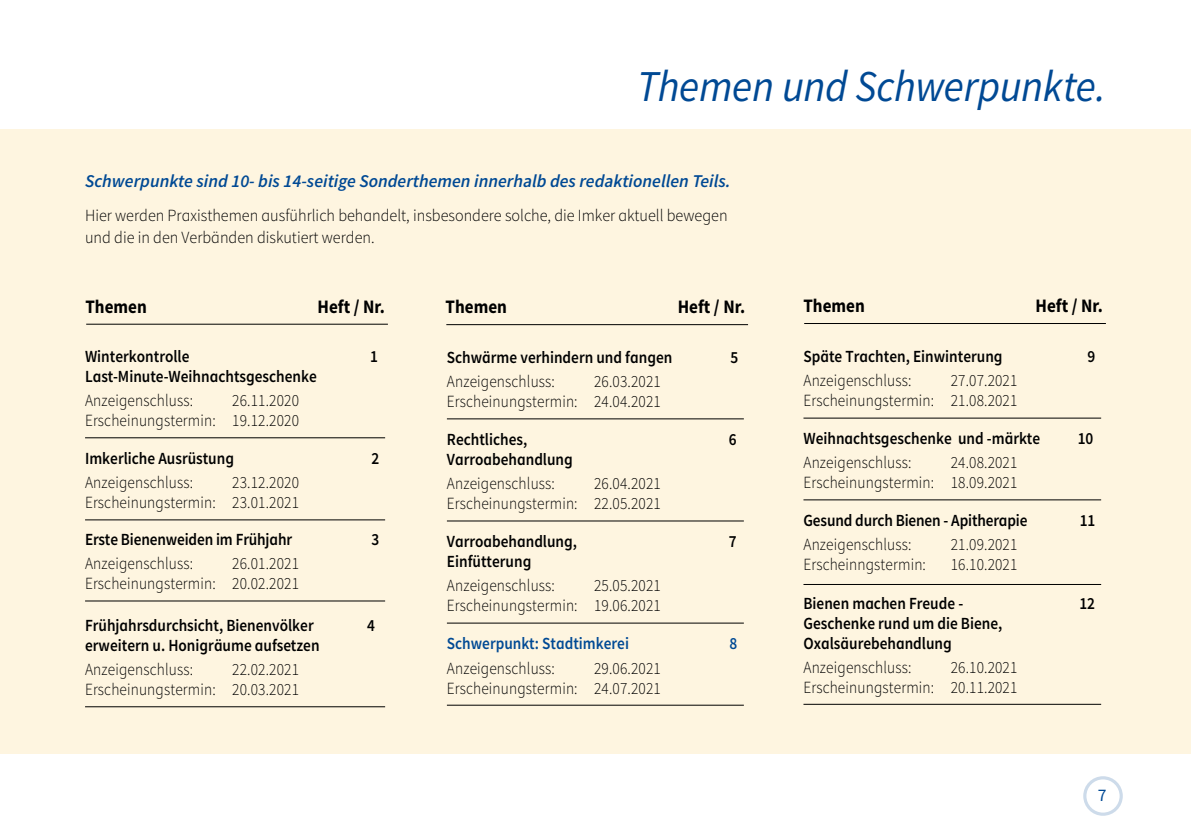
<style>
.page{position:relative;width:1191px;height:840px;background:#fff}
.page>*{position:absolute;margin:0;border:0;box-sizing:border-box;transform-origin:0 0}
.t1{font:italic 44px "MS Source Sans Pro";letter-spacing:-.01em;color:#004994;scale:.95 1}
.t2{font:700 19px "MS Source Sans Pro";color:#000;scale:.9 1}
.t3{font:18px "MS Source Sans Pro Sem Bd Ita";color:#004994}
.t4{font:17.6px "MS Source Sans Pro";color:#004994}
.t5{font:300 17px/20px "MS Source Sans Pro";letter-spacing:.01em;color:#000;text-align:right;scale:.9 1}
.t6{font:600 17px/20px "MS Source Sans Pro";color:#000;scale:.9 1}
.t7{font:300 17px/22px "MS Source Sans Pro";letter-spacing:.01em;color:#000;scale:.95 1}
.t8{font:600 17px "MS Source Sans Pro";color:#004994;scale:.9 1}
</style>
<div class="page">
<div style="left:0;top:129px;width:1191px;height:624px;background:#fef5e0"></div>
<div style="left:1083px;top:775px;width:39px;height:40px;border:3px solid #004994;border-radius:50%"></div>
<hr style="left:803px;top:417px;width:298px;height:1px;background:#000">
<hr style="left:803px;top:499px;width:298px;height:1px;background:#000">
<hr style="left:803px;top:583px;width:298px;height:1px;background:#000">
<hr style="left:803px;top:703px;width:298px;height:1px;background:#000">
<hr style="left:85px;top:437px;width:300px;height:1px;background:#000">
<hr style="left:85px;top:519px;width:300px;height:1px;background:#000">
<hr style="left:85px;top:600px;width:300px;height:1px;background:#000">
<hr style="left:85px;top:706px;width:300px;height:1px;background:#000">
<hr style="left:447px;top:418px;width:297px;height:1px;background:#000">
<hr style="left:447px;top:520px;width:297px;height:1px;background:#000">
<hr style="left:447px;top:622px;width:297px;height:1px;background:#000">
<hr style="left:447px;top:704px;width:297px;height:1px;background:#000">
<hr style="left:86px;top:323px;width:302px;height:1px;background:#000">
<hr style="left:446px;top:324px;width:302px;height:1px;background:#000">
<hr style="left:804px;top:323px;width:302px;height:1px;background:#000">
<h1 class="t1" style="left:637px;top:59px;width:495px">Themen und Schwerpunkte.</h1>
<p class="t3" style="left:85px;top:170px;width:647px">Schwerpunkte sind 10- bis 14-seitige Sonderthemen innerhalb des redaktionellen Teils.</p>
<p class="t7" style="left:85px;top:205px;width:678px">Hier werden Praxisthemen ausführlich behandelt, insbesondere solche, die Imker aktuell bewegen und die in den Verbänden diskutiert werden.</p>
<p class="t2" style="left:85px;top:294px;width:70px">Themen</p>
<p class="t2" style="left:317px;top:294px;width:76px">Heft / Nr.</p>
<p class="t2" style="left:445px;top:295px;width:70px">Themen</p>
<p class="t2" style="left:677px;top:295px;width:76px">Heft / Nr.</p>
<p class="t2" style="left:803px;top:293px;width:70px">Themen</p>
<p class="t2" style="left:1035px;top:293px;width:76px">Heft / Nr.</p>
<p class="t6" style="left:85px;top:346px;width:118px">Winterkontrolle</p>
<p class="t6" style="left:370px;top:346px;width:10px">1</p>
<p class="t6" style="left:85px;top:366px;width:259px">Last-Minute-Weihnachtsgeschenke</p>
<p class="t5" style="left:85px;top:390px;width:122px">Anzeigenschluss:</p>
<p class="t5" style="left:85px;top:390px;width:239px">26.11.2020<br>Erscheinungstermin: 19.12.2020</p>
<p class="t6" style="left:85px;top:448px;width:167px">Imkerliche Ausrüstung</p>
<p class="t6" style="left:371px;top:448px;width:10px">2</p>
<p class="t5" style="left:85px;top:472px;width:122px">Anzeigenschluss:</p>
<p class="t5" style="left:85px;top:472px;width:239px">23.12.2020<br>Erscheinungstermin: 23.01.2021</p>
<p class="t6" style="left:85px;top:529px;width:231px">Erste Bienenweiden im Frühjahr</p>
<p class="t6" style="left:371px;top:529px;width:10px">3</p>
<p class="t5" style="left:85px;top:553px;width:122px">Anzeigenschluss:</p>
<p class="t5" style="left:85px;top:553px;width:239px">26.01.2021<br>Erscheinungstermin: 20.02.2021</p>
<p class="t6" style="left:85px;top:615px;width:256px">Frühjahrsdurchsicht, Bienenvölker</p>
<p class="t6" style="left:367px;top:615px;width:10px">4</p>
<p class="t6" style="left:85px;top:635px;width:262px">erweitern u. Honigräume aufsetzen</p>
<p class="t5" style="left:85px;top:659px;width:122px">Anzeigenschluss:</p>
<p class="t5" style="left:85px;top:659px;width:239px">22.02.2021<br>Erscheinungstermin: 20.03.2021</p>
<p class="t6" style="left:447px;top:348px;width:252px">Schwärme verhindern und fangen</p>
<p class="t6" style="left:730px;top:348px;width:10px">5</p>
<p class="t5" style="left:447px;top:371px;width:122px">Anzeigenschluss:</p>
<p class="t5" style="left:447px;top:371px;width:239px">26.03.2021<br>Erscheinungstermin: 24.04.2021</p>
<p class="t6" style="left:447px;top:430px;width:91px">Rechtliches,</p>
<p class="t6" style="left:729px;top:430px;width:10px">6</p>
<p class="t6" style="left:447px;top:450px;width:141px">Varroabehandlung</p>
<p class="t5" style="left:447px;top:473px;width:122px">Anzeigenschluss:</p>
<p class="t5" style="left:447px;top:473px;width:239px">26.04.2021<br>Erscheinungstermin: 22.05.2021</p>
<p class="t6" style="left:447px;top:532px;width:146px">Varroabehandlung,</p>
<p class="t6" style="left:729px;top:532px;width:10px">7</p>
<p class="t6" style="left:447px;top:552px;width:95px">Einfütterung</p>
<p class="t5" style="left:447px;top:575px;width:122px">Anzeigenschluss:</p>
<p class="t5" style="left:447px;top:575px;width:239px">25.05.2021<br>Erscheinungstermin: 19.06.2021</p>
<p class="t8" style="left:447px;top:632px;width:204px">Schwerpunkt: Stadtimkerei</p>
<p class="t8" style="left:729px;top:632px;width:10px">8</p>
<p class="t5" style="left:447px;top:657px;width:122px">Anzeigenschluss:</p>
<p class="t5" style="left:447px;top:657px;width:239px">29.06.2021<br>Erscheinungstermin: 24.07.2021</p>
<p class="t6" style="left:803px;top:347px;width:223px">Späte Trachten, Einwinterung</p>
<p class="t6" style="left:1087px;top:347px;width:10px">9</p>
<p class="t5" style="left:803px;top:370px;width:122px">Anzeigenschluss:</p>
<p class="t5" style="left:803px;top:370px;width:239px">27.07.2021<br>Erscheinungstermin: 21.08.2021</p>
<p class="t6" style="left:803px;top:428px;width:264px">Weihnachtsgeschenke und -märkte</p>
<p class="t6" style="left:1077px;top:428px;width:19px">10</p>
<p class="t5" style="left:803px;top:452px;width:122px">Anzeigenschluss:</p>
<p class="t5" style="left:803px;top:452px;width:239px">24.08.2021<br>Erscheinungstermin: 18.09.2021</p>
<p class="t6" style="left:803px;top:510px;width:250px">Gesund durch Bienen - Apitherapie</p>
<p class="t6" style="left:1079px;top:510px;width:19px">11</p>
<p class="t5" style="left:803px;top:534px;width:122px">Anzeigenschluss:</p>
<p class="t5" style="left:950px;top:534px;width:76px">21.09.2021</p>
<p class="t5" style="left:803px;top:554px;width:138px">Erscheinngstermin:</p>
<p class="t5" style="left:950px;top:554px;width:76px">16.10.2021</p>
<p class="t6" style="left:803px;top:593px;width:179px">Bienen machen Freude -</p>
<p class="t6" style="left:1079px;top:593px;width:19px">12</p>
<p class="t6" style="left:803px;top:613px;width:222px">Geschenke rund um die Biene,<br>Oxalsäurebehandlung</p>
<p class="t5" style="left:803px;top:656px;width:122px">Anzeigenschluss:</p>
<p class="t5" style="left:803px;top:656px;width:239px">26.10.2021<br>Erscheinungstermin: 20.11.2021</p>
<p class="t4" style="left:1097px;top:784px;width:10px">7</p>
</div>
